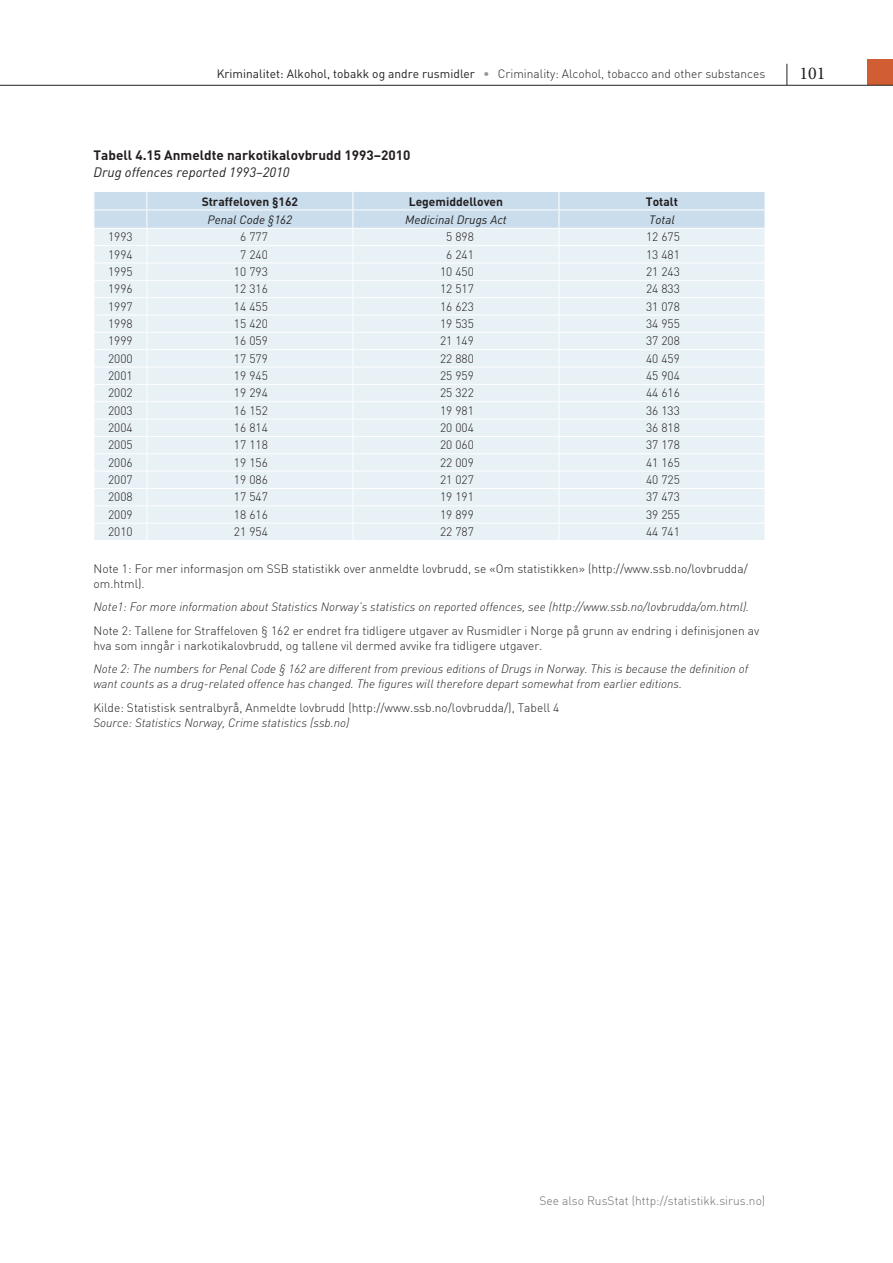
<style>
.page{position:relative;width:893px;height:1263px;background:#fff}
.page>*{position:absolute;margin:0;border:0;box-sizing:border-box;transform-origin:0 0}
.t1{font:18px "Minion Pro";color:#231f20}
.t2{font:700 13.5px "DIN";color:#231f20}
.t3{font:italic 13.5px "DIN";color:#231f20}
.t4{font:300 12px/15px "DIN";color:#231f20}
.t5{font:italic 300 12px/15px "DIN";color:#231f20}
.t6{font:300 12px "DIN";color:#6c6d70}
.t7{font:700 12px "DIN";color:#231f20}
.t8{font:italic 12px "DIN";color:#231f20}
.s1{font-weight:400}
.s2{font-weight:700;color:#939598}
</style>
<div class="page">
<div style="left:867px;top:60px;width:26px;height:25px;background:#d15e33"></div>
<svg style="left:787px;top:64px;width:1px;height:21px"></svg>
<hr style="left:0;top:85px;width:893px;height:1px;background:#231f20">
<svg style="left:94px;top:192px;width:671px;height:348px;background:#e6eff5"></svg>
<p class="t4" style="left:217px;top:66px;width:550px"><span class="s1">Kriminalitet: Alkohol, tobakk og andre rusmidler</span> <span class="s2">•</span> Criminality: Alcohol, tobacco and other substances</p>
<h1 class="t1" style="left:799px;top:61px;width:27px">101</h1>
<p class="t2" style="left:94px;top:146px;width:318px">Tabell 4.15 Anmeldte narkotikalovbrudd 1993–2010</p>
<p class="t3" style="left:94px;top:163px;width:197px">Drug offences reported 1993–2010</p>
<p class="t7" style="left:202px;top:193px;width:98px">Straffeloven §162</p>
<p class="t7" style="left:409px;top:193px;width:96px">Legemiddelloven</p>
<p class="t7" style="left:646px;top:193px;width:34px">Totalt</p>
<p class="t8" style="left:208px;top:212px;width:86px">Penal Code §162</p>
<p class="t8" style="left:405px;top:212px;width:103px">Medicinal Drugs Act</p>
<p class="t8" style="left:649px;top:212px;width:27px">Total</p>
<p class="t4" style="left:108px;top:229px;width:26px">1993</p>
<p class="t4" style="left:240px;top:229px;width:29px">6 777</p>
<p class="t4" style="left:446px;top:229px;width:29px">5 898</p>
<p class="t4" style="left:646px;top:229px;width:35px">12 675</p>
<p class="t4" style="left:108px;top:247px;width:26px">1994</p>
<p class="t4" style="left:240px;top:247px;width:29px">7 240</p>
<p class="t4" style="left:446px;top:247px;width:29px">6 241</p>
<p class="t4" style="left:646px;top:247px;width:35px">13 481</p>
<p class="t4" style="left:108px;top:264px;width:26px">1995</p>
<p class="t4" style="left:234px;top:264px;width:35px">10 793</p>
<p class="t4" style="left:440px;top:264px;width:35px">10 450</p>
<p class="t4" style="left:646px;top:264px;width:35px">21 243</p>
<p class="t4" style="left:108px;top:281px;width:26px">1996</p>
<p class="t4" style="left:234px;top:281px;width:35px">12 316</p>
<p class="t4" style="left:440px;top:281px;width:35px">12 517</p>
<p class="t4" style="left:646px;top:281px;width:35px">24 833</p>
<p class="t4" style="left:108px;top:299px;width:26px">1997</p>
<p class="t4" style="left:234px;top:299px;width:35px">14 455</p>
<p class="t4" style="left:440px;top:299px;width:35px">16 623</p>
<p class="t4" style="left:646px;top:299px;width:35px">31 078</p>
<p class="t4" style="left:108px;top:316px;width:26px">1998</p>
<p class="t4" style="left:234px;top:316px;width:35px">15 420</p>
<p class="t4" style="left:440px;top:316px;width:35px">19 535</p>
<p class="t4" style="left:646px;top:316px;width:35px">34 955</p>
<p class="t4" style="left:108px;top:333px;width:26px">1999</p>
<p class="t4" style="left:234px;top:333px;width:35px">16 059</p>
<p class="t4" style="left:440px;top:333px;width:35px">21 149</p>
<p class="t4" style="left:646px;top:333px;width:35px">37 208</p>
<p class="t4" style="left:108px;top:351px;width:26px">2000</p>
<p class="t4" style="left:234px;top:351px;width:35px">17 579</p>
<p class="t4" style="left:440px;top:351px;width:35px">22 880</p>
<p class="t4" style="left:646px;top:351px;width:35px">40 459</p>
<p class="t4" style="left:108px;top:368px;width:26px">2001</p>
<p class="t4" style="left:234px;top:368px;width:35px">19 945</p>
<p class="t4" style="left:440px;top:368px;width:35px">25 959</p>
<p class="t4" style="left:646px;top:368px;width:35px">45 904</p>
<p class="t4" style="left:108px;top:385px;width:26px">2002</p>
<p class="t4" style="left:234px;top:385px;width:35px">19 294</p>
<p class="t4" style="left:440px;top:385px;width:35px">25 322</p>
<p class="t4" style="left:646px;top:385px;width:35px">44 616</p>
<p class="t4" style="left:108px;top:403px;width:26px">2003</p>
<p class="t4" style="left:234px;top:403px;width:35px">16 152</p>
<p class="t4" style="left:440px;top:403px;width:35px">19 981</p>
<p class="t4" style="left:646px;top:403px;width:35px">36 133</p>
<p class="t4" style="left:108px;top:420px;width:26px">2004</p>
<p class="t4" style="left:234px;top:420px;width:35px">16 814</p>
<p class="t4" style="left:440px;top:420px;width:35px">20 004</p>
<p class="t4" style="left:646px;top:420px;width:35px">36 818</p>
<p class="t4" style="left:108px;top:437px;width:26px">2005</p>
<p class="t4" style="left:234px;top:437px;width:35px">17 118</p>
<p class="t4" style="left:440px;top:437px;width:35px">20 060</p>
<p class="t4" style="left:646px;top:437px;width:35px">37 178</p>
<p class="t4" style="left:108px;top:455px;width:26px">2006</p>
<p class="t4" style="left:234px;top:455px;width:35px">19 156</p>
<p class="t4" style="left:440px;top:455px;width:35px">22 009</p>
<p class="t4" style="left:646px;top:455px;width:35px">41 165</p>
<p class="t4" style="left:108px;top:472px;width:26px">2007</p>
<p class="t4" style="left:234px;top:472px;width:35px">19 086</p>
<p class="t4" style="left:440px;top:472px;width:35px">21 027</p>
<p class="t4" style="left:646px;top:472px;width:35px">40 725</p>
<p class="t4" style="left:108px;top:489px;width:26px">2008</p>
<p class="t4" style="left:234px;top:489px;width:35px">17 547</p>
<p class="t4" style="left:440px;top:489px;width:35px">19 191</p>
<p class="t4" style="left:646px;top:489px;width:35px">37 473</p>
<p class="t4" style="left:108px;top:507px;width:26px">2009</p>
<p class="t4" style="left:234px;top:507px;width:35px">18 616</p>
<p class="t4" style="left:440px;top:507px;width:35px">19 899</p>
<p class="t4" style="left:646px;top:507px;width:35px">39 255</p>
<p class="t4" style="left:108px;top:524px;width:26px">2010</p>
<p class="t4" style="left:234px;top:524px;width:35px">21 954</p>
<p class="t4" style="left:440px;top:524px;width:35px">22 787</p>
<p class="t4" style="left:646px;top:524px;width:35px">44 741</p>
<p class="t4" style="left:94px;top:561px;width:656px">Note 1: For mer informasjon om SSB statistikk over anmeldte lovbrudd, se «Om statistikken» (http://www.ssb.no/lovbrudda/ om.html).</p>
<p class="t5" style="left:94px;top:599px;width:657px">Note1: For more information about Statistics Norway’s statistics on reported offences, see (http://www.ssb.no/lovbrudda/om.html).</p>
<p class="t4" style="left:94px;top:623px;width:667px">Note 2: Tallene for Straffeloven § 162 er endret fra tidligere utgaver av Rusmidler i Norge på grunn av endring i definisjonen av hva som inngår i narkotikalovbrudd, og tallene vil dermed avvike fra tidligere utgaver.</p>
<p class="t5" style="left:94px;top:661px;width:656px">Note 2: The numbers for Penal Code § 162 are different from previous editions of Drugs in Norway. This is because the definition of want counts as a drug-related offence has changed. The figures will therefore depart somewhat from earlier editions.</p>
<p class="t4" style="left:94px;top:700px;width:467px">Kilde: Statistisk sentralbyrå, Anmeldte lovbrudd (http://www.ssb.no/lovbrudda/), Tabell 4</p>
<p class="t5" style="left:94px;top:715px;width:257px">Source: Statistics Norway, Crime statistics (ssb.no)</p>
<p class="t6" style="left:539px;top:1193px;width:227px">See also RusStat (http://statistikk.sirus.no)</p>
</div>
